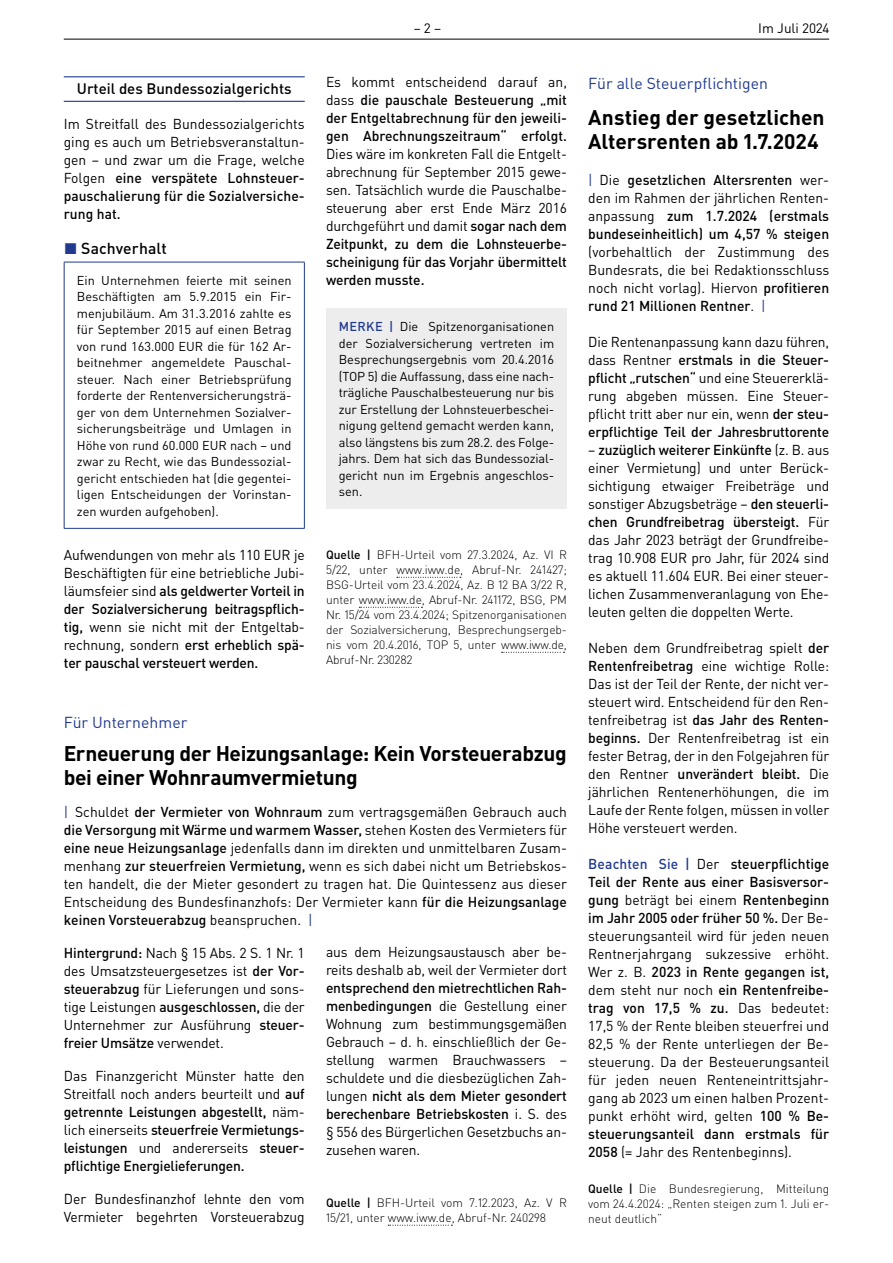
<style>
.page{position:relative;width:893px;height:1263px;background:#fff}
.page>*{position:absolute;margin:0;border:0;box-sizing:border-box;transform-origin:0 0}
.t1{font:700 21px/24px "DIN Pro";letter-spacing:-.015em;color:#000}
.t2{font:15.75px "DIN Pro";color:#213a8f}
.t3{font:500 15.75px "DIN Pro";letter-spacing:.005em;color:#000}
.t4{font:500 15px "DIN Pro";color:#000}
.t5{font:14.25px/18px "DIN Pro";letter-spacing:-.01em;color:#000;text-align:justify}
.t6{font:500 14.25px/18px "DIN Pro";color:#000;text-align:justify}
.t7{font:13.5px "DIN Pro";color:#000}
.t8{font:12.75px/16.5px "DIN Pro";color:#000;text-align:justify}
.t9{font:300 12px/15px "DIN Pro";color:#000;text-align:justify}
.s1{font-weight:500}
.s2{color:#213a8f}
.s3{font-weight:400}
.s4{font-weight:500;color:#213a8f}
.s5{font-weight:400;color:#213a8f}
</style>
<div class="page">
<hr style="left:64px;top:39px;width:765px;height:1px;background:#000">
<hr style="left:64px;top:76px;width:241px;height:1px;background:#213a8f">
<hr style="left:64px;top:101px;width:241px;height:1px;background:#213a8f">
<hr style="left:64px;top:262px;width:241px;height:1px;background:#213a8f">
<hr style="left:64px;top:262px;width:1px;height:266px;background:#213a8f">
<hr style="left:304px;top:262px;width:1px;height:266px;background:#213a8f">
<hr style="left:64px;top:528px;width:241px;height:1px;background:#213a8f">
<svg style="left:397px;top:577px;width:64px;height:1px"></svg>
<svg style="left:359px;top:607px;width:63px;height:1px"></svg>
<svg style="left:502px;top:652px;width:62px;height:1px"></svg>
<div style="left:326px;top:309px;width:241px;height:200px;background:#ededed"></div>
<svg style="left:388px;top:1225px;width:64px;height:1px"></svg>
<p class="t7" style="left:414px;top:19px;width:29px">– 2 –</p>
<p class="t7" style="left:758px;top:19px;width:73px">Im Juli 2024</p>
<p class="t4" style="left:77px;top:79px;width:216px">Urteil des Bundessozialgerichts</p>
<p class="t5" style="left:64px;top:114px;width:242px">Im Streitfall des Bundessozialgerichts ging es auch um Betriebsveranstaltun&shy;gen – und zwar um die Frage, welche Folgen <span class="s1">eine verspätete Lohnsteuer&shy;pauschalierung für die Sozialversiche&shy;rung hat.</span></p>
<p class="t3" style="left:64px;top:237px;width:104px"><span class="s2">◼</span> Sachverhalt</p>
<p class="t8" style="left:77px;top:271px;width:216px">Ein Unternehmen feierte mit seinen Beschäftigten am 5.9.2015 ein Fir&shy;menjubiläum. Am 31.3.2016 zahlte es für September 2015 auf einen Betrag von rund 163.000 EUR die für 162 Ar&shy;beitnehmer angemeldete Pauschal&shy;steuer. Nach einer Betriebsprüfung forderte der Rentenversicherungsträ&shy;ger von dem Unternehmen Sozialver&shy;sicherungsbeiträge und Umlagen in Höhe von rund 60.000 EUR nach – und zwar zu Recht, wie das Bundessozial&shy;gericht entschieden hat (die gegentei&shy;ligen Entscheidungen der Vorinstan&shy;zen wurden aufgehoben).</p>
<p class="t5" style="left:64px;top:545px;width:242px">Aufwendungen von mehr als 110 EUR je Beschäftigten für eine betriebliche Jubi&shy;läumsfeier sind <span class="s1">als geldwerter Vorteil in der Sozialversicherung beitragspflich&shy;tig,</span> wenn sie nicht mit der Entgeltab&shy;rechnung, sondern <span class="s1">erst erheblich spä&shy;ter pauschal versteuert werden.</span></p>
<p class="t6" style="left:326px;top:73px;width:242px"><span class="s3">Es kommt entscheidend darauf an, dass</span> die pauschale Besteuerung „mit der Entgeltabrechnung für den jeweili&shy;gen Abrechnungszeitraum“ erfolgt.</p>
<p class="t5" style="left:326px;top:145px;width:242px">Dies wäre im konkreten Fall die Entgelt&shy;abrechnung für September 2015 gewe&shy;sen. Tatsächlich wurde die Pauschalbe&shy;steuerung aber erst Ende März 2016 durchgeführt und damit <span class="s1">sogar nach dem Zeitpunkt, zu dem die Lohnsteuerbe&shy;scheinigung für das Vorjahr übermittelt werden musste.</span></p>
<p class="t8" style="left:339px;top:318px;width:217px"><span class="s4">MERKE |</span> Die Spitzenorganisationen der Sozialversicherung vertreten im Besprechungsergebnis vom 20.4.2016 (TOP 5) die Auffassung, dass eine nach&shy;trägliche Pauschalbesteuerung nur bis zur Erstellung der Lohnsteuerbeschei&shy;nigung geltend gemacht werden kann, also längstens bis zum 28.2. des Folge&shy;jahrs. Dem hat sich das Bundessozial&shy;gericht nun im Ergebnis angeschlos&shy;sen.</p>
<p class="t9" style="left:326px;top:547px;width:242px"><span class="s1">Quelle |</span> BFH-Urteil vom 27.3.2024, Az. VI R 5/22, unter www.iww.de, Abruf-Nr. 241427; BSG-Urteil vom 23.4.2024, Az. B 12 BA 3/22 R, unter www.iww.de, Abruf-Nr. 241172, BSG, PM Nr. 15/24 vom 23.4.2024; Spitzenorganisationen der Sozialversicherung, Besprechungsergeb&shy;nis vom 20.4.2016, TOP 5, unter www.iww.de, Abruf-Nr. 230282</p>
<p class="t2" style="left:64px;top:712px;width:125px">Für Unternehmer</p>
<h1 class="t1" style="left:64px;top:741px;width:504px">Erneuerung der Heizungsanlage: Kein Vorsteuerabzug bei einer Wohnraumvermietung</h1>
<p class="t5" style="left:64px;top:802px;width:505px"><span class="s2">|</span> Schuldet <span class="s1">der Vermieter von Wohnraum</span> zum vertragsgemäßen Gebrauch auch <span class="s1">die Versorgung mit Wärme und warmem Wasser,</span> stehen Kosten des Vermieters für <span class="s1">eine neue Heizungsanlage</span> jedenfalls dann im direkten und unmittelbaren Zusam&shy;menhang <span class="s1">zur steuerfreien Vermietung,</span> wenn es sich dabei nicht um Betriebskos&shy;ten handelt, die der Mieter gesondert zu tragen hat. Die Quintessenz aus dieser Entscheidung des Bundesfinanzhofs: Der Vermieter kann <span class="s1">für die Heizungsanlage keinen Vorsteuerabzug</span> beanspruchen. <span class="s2">|</span></p>
<p class="t5" style="left:64px;top:943px;width:242px"><span class="s1">Hintergrund:</span> Nach § 15 Abs. 2 S. 1 Nr. 1 des Umsatzsteuergesetzes ist <span class="s1">der Vor&shy;steuerabzug</span> für Lieferungen und sons&shy;tige Leistungen <span class="s1">ausgeschlossen,</span> die der Unternehmer zur Ausführung <span class="s1">steuer&shy;freier Umsätze</span> verwendet.</p>
<p class="t6" style="left:64px;top:1066px;width:242px"><span class="s3">Das Finanzgericht Münster hatte den Streitfall noch anders beurteilt und</span> auf getrennte Leistungen abgestellt, <span class="s3">näm&shy;lich einerseits</span> steuerfreie Vermietungs&shy;leistungen <span class="s3">und andererseits</span> steuer&shy;pflichtige Energielieferungen.</p>
<p class="t5" style="left:64px;top:1189px;width:242px">Der Bundesfinanzhof lehnte den vom<br>Vermieter begehrten Vorsteuerabzug</p>
<p class="t5" style="left:326px;top:942px;width:242px">aus dem Heizungsaustausch aber be&shy;reits deshalb ab, weil der Vermieter dort</p>
<p class="t5" style="left:326px;top:978px;width:242px"><span class="s1">entsprechend den mietrechtlichen Rah&shy;menbedingungen</span> die Gestellung einer Wohnung zum bestimmungsgemäßen Gebrauch – d. h. einschließlich der Ge&shy;stellung warmen Brauchwassers – schuldete und die diesbezüglichen Zah&shy;lungen <span class="s1">nicht als dem Mieter gesondert berechenbare Betriebskosten</span> i. S. des § 556 des Bürgerlichen Gesetzbuchs an&shy;zusehen waren.</p>
<p class="t9" style="left:326px;top:1195px;width:242px"><span class="s1">Quelle |</span> BFH-Urteil vom 7.12.2023, Az. V R<br>15/21, unter www.iww.de, Abruf-Nr. 240298</p>
<p class="t2" style="left:588px;top:73px;width:181px">Für alle Steuerpflichtigen</p>
<h1 class="t1" style="left:588px;top:105px;width:238px">Anstieg der gesetzlichen<br>Altersrenten ab 1.7.2024</h1>
<p class="t6" style="left:588px;top:171px;width:242px"><span class="s5">|</span> <span class="s3">Die</span> gesetzlichen Altersrenten <span class="s3">wer&shy;den im Rahmen der jährlichen Renten&shy;anpassung</span> zum 1.7.2024 (erstmals bundeseinheitlich) um 4,57 % steigen</p>
<p class="t5" style="left:588px;top:243px;width:242px">(vorbehaltlich der Zustimmung des Bundesrats, die bei Redaktionsschluss noch nicht vorlag). Hiervon <span class="s1">profitieren rund 21 Millionen Rentner</span>. <span class="s2">|</span></p>
<p class="t5" style="left:588px;top:333px;width:242px">Die Rentenanpassung kann dazu führen, dass Rentner <span class="s1">erstmals in die Steuer&shy;pflicht „rutschen“</span> und eine Steuererklä&shy;rung abgeben müssen. Eine Steuer&shy;pflicht tritt aber nur ein, wenn <span class="s1">der steu&shy;erpflichtige Teil der Jahresbruttorente</span></p>
<p class="t5" style="left:588px;top:441px;width:242px">– <span class="s1">zuzüglich weiterer Einkünfte</span> (z. B. aus einer Vermietung) und unter Berück&shy;sichtigung etwaiger Freibeträge und sonstiger Abzugsbeträge – <span class="s1">den steuerli&shy;chen Grundfreibetrag übersteigt.</span> Für das Jahr 2023 beträgt der Grundfreibe&shy;trag 10.908 EUR pro Jahr, für 2024 sind es aktuell 11.604 EUR. Bei einer steuer&shy;lichen Zusammenveranlagung von Ehe&shy;leuten gelten die doppelten Werte.</p>
<p class="t5" style="left:588px;top:639px;width:242px">Neben dem Grundfreibetrag spielt <span class="s1">der Rentenfreibetrag</span> eine wichtige Rolle:<br>Das ist der Teil der Rente, der nicht ver&shy;steuert wird. Entscheidend für den Ren&shy;tenfreibetrag ist <span class="s1">das Jahr des Renten&shy;beginns.</span> Der Rentenfreibetrag ist ein fester Betrag, der in den Folgejahren für den Rentner <span class="s1">unverändert bleibt.</span> Die jährlichen Rentenerhöhungen, die im Laufe der Rente folgen, müssen in voller Höhe versteuert werden.</p>
<p class="t5" style="left:588px;top:855px;width:242px"><span class="s4">Beachten Sie |</span> Der <span class="s1">steuerpflichtige Teil der Rente aus einer Basisversor&shy;gung</span> beträgt bei einem <span class="s1">Rentenbeginn im Jahr 2005 oder früher 50 %.</span> Der Be&shy;steuerungsanteil wird für jeden neuen Rentnerjahrgang sukzessive erhöht.<br>Wer z. B. <span class="s1">2023 in Rente gegangen ist, </span>dem steht nur noch <span class="s1">ein Rentenfreibe&shy;trag von 17,5 % zu.</span> Das bedeutet:<br>17,5 % der Rente bleiben steuerfrei und 82,5 % der Rente unterliegen der Be&shy;steuerung. Da der Besteuerungsanteil für jeden neuen Renteneintrittsjahr&shy;gang ab 2023 um einen halben Prozent&shy;punkt erhöht wird, gelten <span class="s1">100 % Be&shy;steuerungsanteil dann erstmals für 2058</span> (= Jahr des Rentenbeginns).</p>
<p class="t9" style="left:588px;top:1181px;width:242px"><span class="s1">Quelle |</span> Die Bundesregierung, Mitteilung vom 24.4.2024: „Renten steigen zum 1. Juli er&shy;neut deutlich“</p>
</div>
